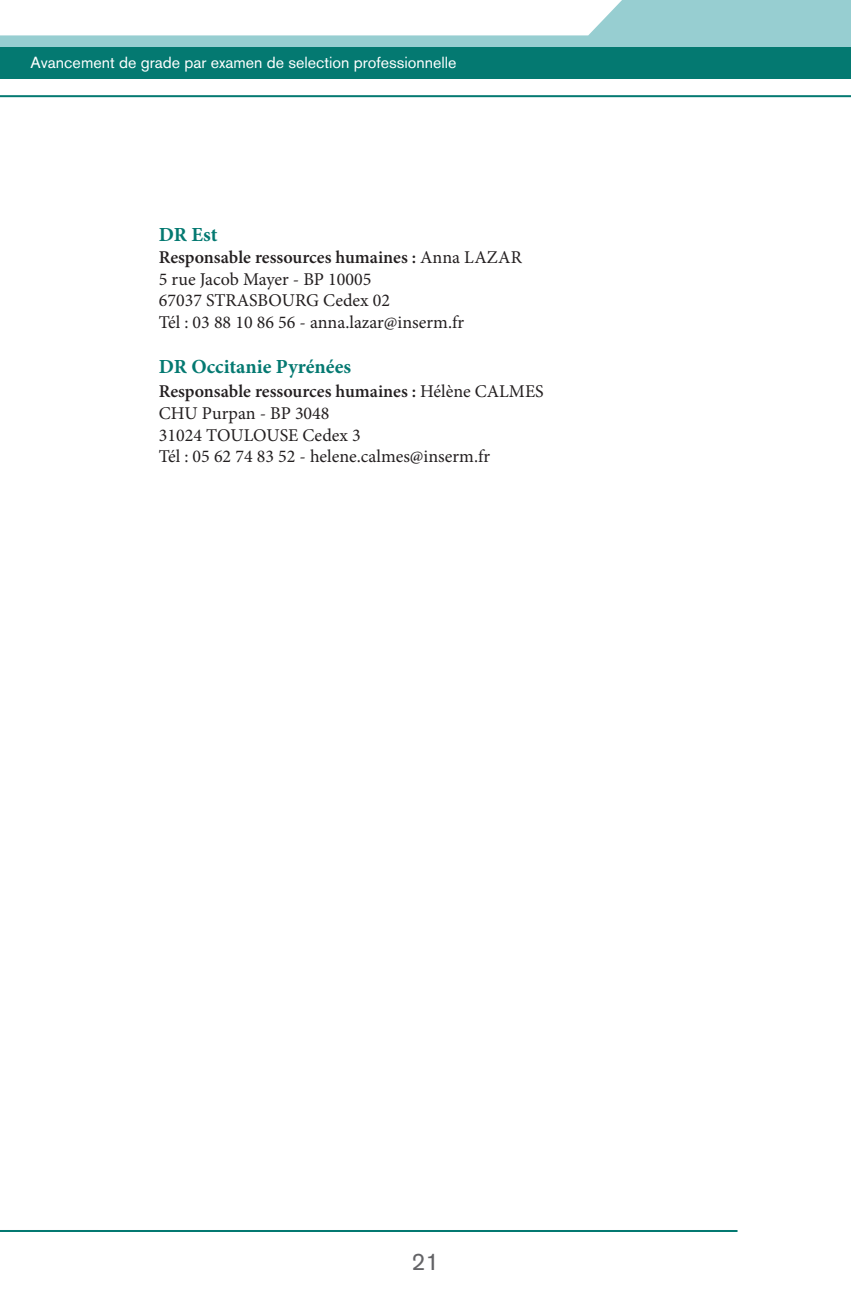
<style>
.page{position:relative;width:851px;height:1304px;background:#fff}
.page>*{position:absolute;margin:0;border:0;box-sizing:border-box;transform-origin:0 0}
.t1{font:24px "Akzidenz Grotesk BQ";color:#636366}
.t2{font:700 20px "Minion Pro";color:#047971}
.t3{font:18px "Minion Pro";color:#231f20}
.t4{font:600 18px "Minion Pro";color:#231f20}
.t5{font:16px "Akzidenz Grotesk BQ";color:#fff}
.s1{font-weight:400}
</style>
<div class="page">
<hr style="left:0;top:95px;width:850px;height:2px;background:#047971">
<svg style="left:0;top:0;width:850px;height:47px"></svg>
<div style="left:0;top:47px;width:850px;height:32px;background:#047971"></div>
<hr style="left:0;top:1230px;width:737px;height:2px;background:#047971">
<p class="t5" style="left:31px;top:53px;width:427px">Avancement de grade par examen de selection professionnelle</p>
<p class="t2" style="left:159px;top:221px;width:60px">DR Est</p>
<p class="t4" style="left:159px;top:245px;width:364px">Responsable ressources humaines : <span class="s1">Anna LAZAR</span></p>
<p class="t3" style="left:159px;top:267px;width:214px">5 rue Jacob Mayer - BP 10005</p>
<p class="t3" style="left:159px;top:288px;width:233px">67037 STRASBOURG Cedex 02</p>
<p class="t3" style="left:159px;top:310px;width:307px">Tél : 03 88 10 86 56 - anna.lazar@inserm.fr</p>
<p class="t2" style="left:159px;top:353px;width:194px">DR Occitanie Pyrénées</p>
<p class="t4" style="left:159px;top:379px;width:386px">Responsable ressources humaines : <span class="s1">Hélène CALMES</span></p>
<p class="t3" style="left:159px;top:401px;width:172px">CHU Purpan - BP 3048</p>
<p class="t3" style="left:159px;top:423px;width:203px">31024 TOULOUSE Cedex 3</p>
<p class="t3" style="left:159px;top:444px;width:333px">Tél : 05 62 74 83 52 - helene.calmes@inserm.fr</p>
<p class="t1" style="left:411px;top:1247px;width:29px">21</p>
</div>
